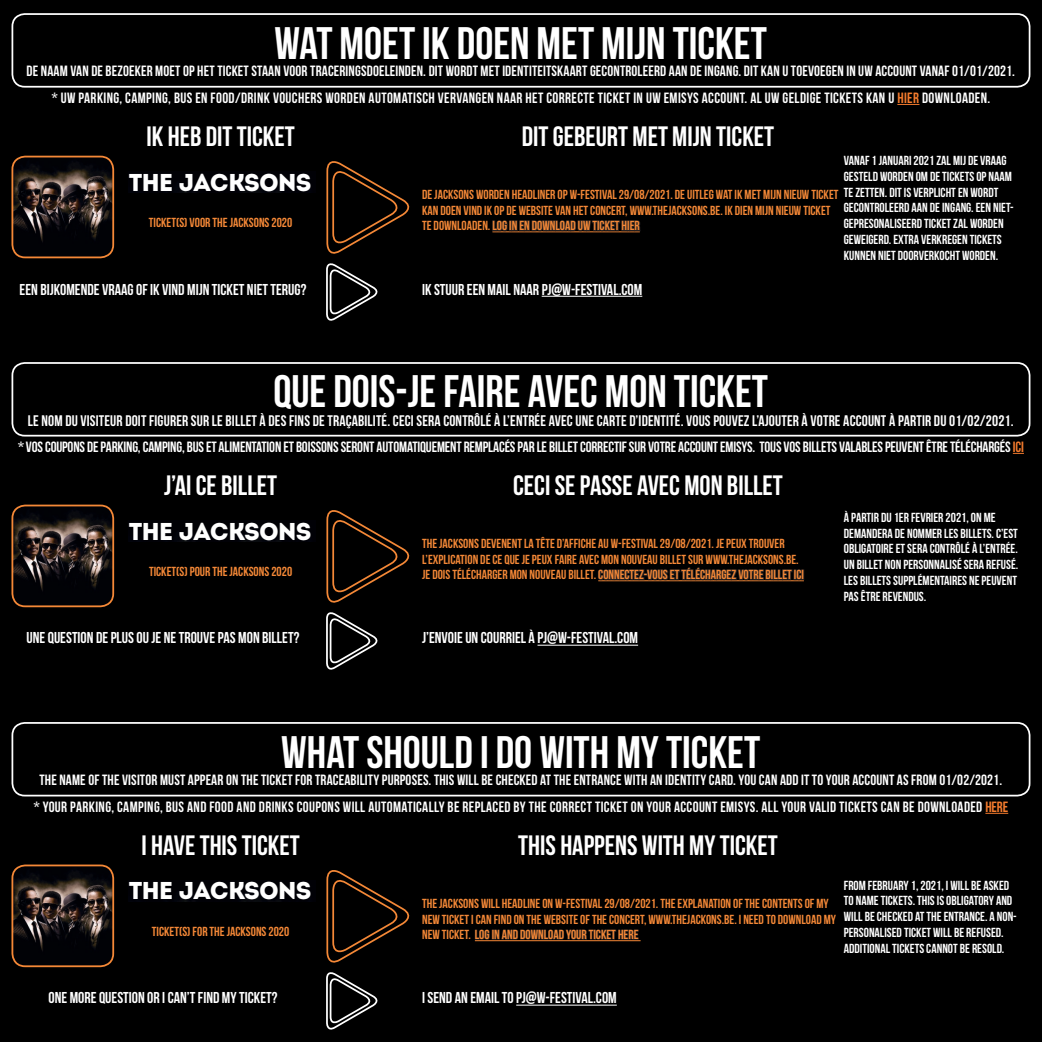
<style>
.page{position:relative;width:1042px;height:1042px;background:#000}
.page>*{position:absolute;margin:0;border:0;box-sizing:border-box;transform-origin:0 0}
.t1{font:45.5px "Bebas Neue";color:#fff}
.t2{font:28px "Bebas Neue";color:#fff}
.t3{font:24.32px "Intro";letter-spacing:-.04em;color:#fff}
.t4{font:15.75px "Bebas Neue";color:#fff}
.t5{font:15.31px "Bebas Neue";letter-spacing:.01em;color:#fff}
.t6{font:14.88px "Bebas Neue";letter-spacing:.01em;color:#fff}
.t7{font:14.88px "Bebas Neue";letter-spacing:-.01em;color:#fff}
.t8{font:13.12px/15.8px "Bebas Neue";color:#f48837}
.t9{font:13.12px/15.8px "Bebas Neue";color:#fff}
.s1{color:#f47b2d}
</style>
<div class="page">
<div style="left:12px;top:13px;width:1018px;height:75px;border:2px solid #fff;border-radius:12px"></div>
<div style="left:12px;top:362px;width:1018px;height:74px;border:2px solid #fff;border-radius:12px"></div>
<div style="left:12px;top:722px;width:1018px;height:74px;border:2px solid #fff;border-radius:12px"></div>
<img style="left:12px;top:157px;width:101px;height:100px">
<div style="left:11px;top:156px;width:103px;height:102px;border:2px solid #f48837;border-radius:13px"></div>
<img style="left:14px;top:507px;width:99px;height:99px">
<div style="left:11px;top:504px;width:103px;height:103px;border:2px solid #f48837;border-radius:13px"></div>
<img style="left:14px;top:867px;width:99px;height:99px">
<div style="left:11px;top:864px;width:103px;height:103px;border:2px solid #f48837;border-radius:13px"></div>
<hr style="left:542px;top:296px;width:100px;height:1px;background:#fff">
<hr style="left:537px;top:645px;width:101px;height:1px;background:#fff">
<hr style="left:516px;top:1004px;width:101px;height:1px;background:#fff">
<svg style="left:492px;top:220px;width:149px;height:13px;background:#291f1b"></svg>
<svg style="left:598px;top:567px;width:206px;height:15px"></svg>
<hr style="left:475px;top:940px;width:165px;height:1px;background:#f48837">
<svg style="left:474px;top:929px;width:165px;height:13px"></svg>
<svg style="left:326px;top:161px;width:84px;height:160px"></svg>
<svg style="left:326px;top:510px;width:84px;height:160px"></svg>
<svg style="left:326px;top:870px;width:84px;height:160px"></svg>
<svg style="left:897px;top:104px;width:22px;height:1px"></svg>
<svg style="left:985px;top:813px;width:23px;height:1px"></svg>
<img style="left:130px;top:179px;width:181px;height:13px">
<img style="left:130px;top:528px;width:181px;height:13px">
<img style="left:130px;top:888px;width:181px;height:13px">
<h1 class="t1" style="left:275px;top:18px;width:494px">WAT MOET IK DOEN MET MIJN TICKET</h1>
<p class="t6" style="left:27px;top:63px;width:771px">DE NAAM VAN DE BEZOEKER MOET OP HET TICKET STAAN VOOR TRACERINGSDOELEINDEN. DIT WORDT MET IDENTITEITSKAART GECONTROLEERD AAN DE INGANG. DIT KAN U TOEVOEGEN</p>
<p class="t6" style="left:846px;top:63px;width:81px">IN UWACCOUNT VANA</p>
<p class="t6" style="left:944px;top:63px;width:72px">F 01/01/2021.</p>
<p class="t6" style="left:52px;top:89px;width:34px">* UW PARKING</p>
<p class="t6" style="left:119px;top:89px;width:13px">, CAMPING</p>
<p class="t6" style="left:168px;top:89px;width:80px">, BUS EN FOOD/DRINK</p>
<p class="t6" style="left:273px;top:89px;width:26px">VOUCHERS</p>
<p class="t6" style="left:325px;top:89px;width:8px">WORDEN</p>
<p class="t6" style="left:369px;top:89px;width:20px">AUTOMATISCH</p>
<p class="t6" style="left:438px;top:89px;width:8px">VERVANGEN</p>
<p class="t6" style="left:497px;top:89px;width:8px">NAAR</p>
<p class="t6" style="left:525px;top:89px;width:28px">HET CORRECTE</p>
<p class="t6" style="left:598px;top:89px;width:7px">TICKET</p>
<p class="t6" style="left:633px;top:89px;width:43px">IN UW EMISYS</p>
<p class="t6" style="left:702px;top:89px;width:7px">ACCO</p>
<p class="t6" style="left:727px;top:89px;width:63px">UNT. AL UW GELDIGE</p>
<p class="t6" style="left:824px;top:89px;width:7px">TICKETS</p>
<p class="t6" style="left:866px;top:89px;width:38px">KAN U <span class="s1">HIER</span></p>
<p class="t6" style="left:922px;top:89px;width:8px">DOWNLOADEN</p>
<p class="t6" style="left:987px;top:89px;width:4px">.</p>
<h2 class="t2" style="left:146px;top:121px;width:150px">IK HEB DIT TICKET</h2>
<h2 class="t2" style="left:522px;top:121px;width:254px">DIT GEBEURT MET MIJN TICKET</h2>
<h3 class="t3" style="left:129px;top:167px;width:184px">THE JACKSONS</h3>
<p class="t8" style="left:149px;top:214px;width:11px">TICKET</p>
<p class="t8" style="left:176px;top:214px;width:20px">(S) VOOR</p>
<p class="t8" style="left:213px;top:214px;width:27px">THE JACKSONS</p>
<p class="t8" style="left:271px;top:214px;width:22px">2020</p>
<p class="t9" style="left:844px;top:152px;width:171px">VANAF 1 JANUARI 2021 ZAL MIJ DE VRAAG GESTELD WORDEN OM DE TICKETS OP NAAM TE ZETTEN. DIT IS VERPLICHT EN WORDT GECONTROLEERD AAN DE INGANG. EEN NIET-GEPRESONALISEERD TICKET ZAL WORDEN GEWEIGERD. EXTRA</p>
<p class="t8" style="left:422px;top:186px;width:418px">DE JACKSONS WORDEN HEADLINER OP W-FESTIVAL 29/08/2021. DE UITLEG WAT IK MET MIJN NIEUW TICKET<br>KAN DOEN VIND IK OP DE WEBSITE VAN HET CONCERT, WWW.THEJACKSONS</p>
<p class="t8" style="left:708px;top:202px;width:124px">.BE. IK DIEN MIJN NIEUW TICKET</p>
<p class="t8" style="left:422px;top:218px;width:219px">TE DOWNLOADEN. LOG IN EN DOWNLOAD UW TICKET HIER</p>
<p class="t9" style="left:921px;top:231px;width:7px">VERKREGEN</p>
<p class="t9" style="left:970px;top:231px;width:6px">TICKETS</p>
<p class="t9" style="left:844px;top:247px;width:17px">KUNNEN</p>
<p class="t9" style="left:878px;top:247px;width:26px">NIET DOORVERKOCHT</p>
<p class="t9" style="left:962px;top:247px;width:7px">WORDEN</p>
<p class="t9" style="left:996px;top:247px;width:4px">.</p>
<p class="t4" style="left:20px;top:280px;width:28px">EEN BIJKOMENDE</p>
<p class="t4" style="left:102px;top:280px;width:8px">VRAAG</p>
<p class="t4" style="left:136px;top:280px;width:83px">OF IKVIND MIJN TICKET</p>
<p class="t4" style="left:247px;top:280px;width:61px">NIET TERUG?</p>
<p class="t4" style="left:422px;top:280px;width:73px">IKSTUUREEN MAIL</p>
<p class="t4" style="left:513px;top:280px;width:8px">NAAR</p>
<p class="t4" style="left:542px;top:280px;width:46px">PJ@W-FESTIVAL</p>
<p class="t4" style="left:619px;top:280px;width:11px">.COM</p>
<h1 class="t1" style="left:273px;top:367px;width:496px">QUE DOIS-JE FAIRE AVEC MON TICKET</h1>
<p class="t5" style="left:28px;top:412px;width:790px">LE NOM DU VISITEUR DOIT FIGURER SUR LE BILLET À DES FINS DE TRAÇABILITÉ. CECI SERA CONTRÔLÉ À L’ENTRÉE AVEC UNE CARTE D’IDENTITÉ. VOUS POUVEZ L’AJOUTER À VOTRE</p>
<p class="t5" style="left:843px;top:412px;width:62px">ACCOUNT À PARTIR</p>
<p class="t5" style="left:934px;top:412px;width:81px">DU 01/02/2021.</p>
<p class="t7" style="left:18px;top:438px;width:330px">* VOS COUPONS DE PARKING, CAMPING, BUS ET ALIMENTATION ET BOISSONS SERONT</p>
<p class="t7" style="left:376px;top:438px;width:641px">AUTOMATIQUEMENT REMPLACÉS PAR LE BILLET CORRECTIF SUR VOTRE ACCOUNT EMISYS. TOUS VOS BILLETS VALABLES PEUVENT ÊTRE TÉLÉCHARGÉS <span class="s1">ICI</span></p>
<h2 class="t2" style="left:164px;top:469px;width:115px">J’AI CE BILLET</h2>
<h3 class="t3" style="left:129px;top:516px;width:184px">THE JACKSONS</h3>
<p class="t8" style="left:149px;top:563px;width:11px">TICKET</p>
<p class="t8" style="left:176px;top:563px;width:63px">(S) POUR THE JACKSONS</p>
<p class="t8" style="left:271px;top:563px;width:22px">2020</p>
<p class="t4" style="left:27px;top:629px;width:41px">UNE QUESTION</p>
<p class="t4" style="left:96px;top:629px;width:173px">DEPLUSOU JENETROUVEPAS MON BILLET</p>
<p class="t4" style="left:294px;top:629px;width:7px">?</p>
<h2 class="t2" style="left:513px;top:469px;width:271px">CECI SE PASSE AVEC MON BILLET</h2>
<p class="t8" style="left:422px;top:535px;width:364px">THE JACKSONS DEVENENT LA TÊTE D’AFFICHE AU W-FESTIVAL 29/08/2021. JE PEUX TROUVER<br>L’EXPLICATION DE CE QUE JE PEUX FAIRE AVEC MON NOUVEAU BILLET SUR WWW.THEJACKSONS</p>
<p class="t8" style="left:422px;top:551px;width:383px;text-indent:362px">.BE.<br>JE DOIS TÉLÉCHARGER MON NOUVEAU BILLET. CONNECTEZ-VOUS ET TÉLÉCHARGEZ VOTRE BILLET ICI</p>
<p class="t4" style="left:422px;top:629px;width:14px">J’ENVOIE</p>
<p class="t4" style="left:465px;top:629px;width:41px">UN COURRIEL</p>
<p class="t4" style="left:529px;top:629px;width:55px">À PJ@W-FESTIVAL</p>
<p class="t4" style="left:614px;top:629px;width:11px">.COM</p>
<p class="t9" style="left:844px;top:509px;width:176px">À PARTIR DU 1ER FEVRIER 2021, ON ME DEMANDERA DE NOMMER LES BILLETS. C’EST OBLIGATOIRE ET SERA CONTRÔLÉ À L’ENTRÉE.<br>UN BILLET NON PERSONNALISÉ SERA REFUSÉ.<br>LES BILLETS</p>
<p class="t9" style="left:893px;top:572px;width:16px">SUPPLÉMENTAIRES</p>
<p class="t9" style="left:969px;top:572px;width:34px">NE PEUVENT</p>
<p class="t9" style="left:844px;top:588px;width:23px">PAS ÊTRE</p>
<p class="t9" style="left:882px;top:588px;width:7px">REVEND</p>
<p class="t9" style="left:914px;top:588px;width:14px">US.</p>
<h1 class="t1" style="left:281px;top:727px;width:480px">WHAT SHOULD I DO WITH MY TICKET</h1>
<p class="t6" style="left:39px;top:772px;width:964px">THE NAME OF THE VISITOR MUST APPEAR ON THE TICKET FOR TRACEABILITY PURPOSES. THIS WILL BE CHECKED AT THE ENTRANCE WITH AN IDENTITY CARD. YOU CAN ADD IT TO YOUR ACCOUNT AS FROM 01/02/2021.</p>
<p class="t6" style="left:34px;top:798px;width:316px">* YOUR PARKING, CAMPING, BUS AND FOOD AND DRINKS COUPONS WILL</p>
<p class="t6" style="left:368px;top:798px;width:624px">AUTOMATICALLY BE REPLACED BY THE CORRECT TICKET ON YOUR ACCOUNT EMISYS. ALL YOUR VALID TICKETS CAN BE DOWNLOADED <span class="s1">HERE</span></p>
<h2 class="t2" style="left:141px;top:829px;width:160px">I HAVE THIS TICKET</h2>
<h2 class="t2" style="left:518px;top:829px;width:261px">THIS HAPPENS WITH MY TICKET</h2>
<h3 class="t3" style="left:129px;top:876px;width:184px">THE JACKSONS</h3>
<p class="t8" style="left:152px;top:923px;width:11px">TICKET</p>
<p class="t8" style="left:179px;top:923px;width:58px">(S) FOR THE JACKSONS</p>
<p class="t8" style="left:269px;top:923px;width:22px">2020</p>
<p class="t9" style="left:844px;top:877px;width:174px">FROM FEBRUARY 1, 2021, I WILL BE ASKED<br>TO NAME TICKETS. THIS IS OBLIGATORY AND<br>WILL BE CHECKED AT THE ENTRANCE. A NON-<br>PERSONALISED TICKET WILL BE REFUSED.<br>ADDITIONAL</p>
<p class="t8" style="left:422px;top:895px;width:408px">THE JACKSONS WILL HEADLINE ON W-FESTIVAL 29/08/2021. THE EXPLANATION OF THE CONTENTS OF MY<br>NEW TICKET I CAN FIND ON THE WEBSITE OF THE CONCERT, WWW.THEJACKONS</p>
<p class="t8" style="left:722px;top:911px;width:116px">.BE. I NEED TO DOWNLOAD MY</p>
<p class="t8" style="left:422px;top:926px;width:218px">NEW TICKET. LOG IN AND DOWNLOAD YOUR TICKET HERE</p>
<p class="t9" style="left:892px;top:940px;width:6px">TICKETS</p>
<p class="t9" style="left:926px;top:940px;width:7px">CANNOT</p>
<p class="t9" style="left:960px;top:940px;width:19px">BE RESOLD</p>
<p class="t9" style="left:1002px;top:940px;width:4px">.</p>
<p class="t4" style="left:49px;top:989px;width:29px">ONE MORE</p>
<p class="t4" style="left:99px;top:989px;width:19px">QUESTION</p>
<p class="t4" style="left:147px;top:989px;width:99px">OR I CAN’T FIND MYTICKET</p>
<p class="t4" style="left:272px;top:989px;width:7px">?</p>
<p class="t4" style="left:422px;top:989px;width:13px">I SEND</p>
<p class="t4" style="left:455px;top:989px;width:23px">AN EMAIL</p>
<p class="t4" style="left:502px;top:989px;width:60px">TO PJ@W-FESTIVAL</p>
<p class="t4" style="left:593px;top:989px;width:11px">.COM</p>
</div>
